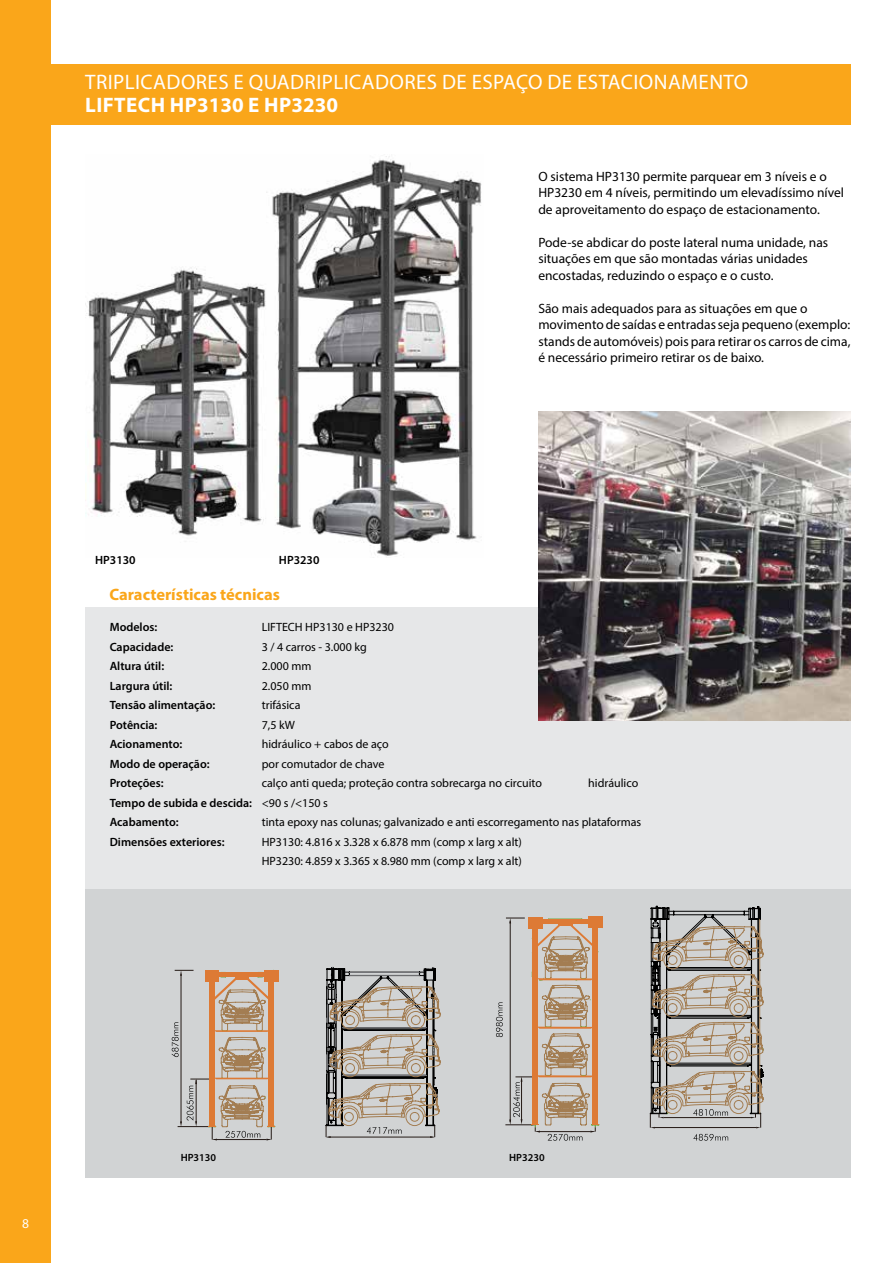
<style>
.page{position:relative;width:893px;height:1263px;background:#fff}
.page>*{position:absolute;margin:0;border:0;box-sizing:border-box;transform-origin:0 0}
.t1{font:21px "Myriad Pro";letter-spacing:.02em;color:#fff}
.t2{font:700 21px "Myriad Pro";letter-spacing:.015em;color:#fff}
.t3{font:700 16.5px "Myriad Pro";color:#faa61a}
.t4{font:13.5px/16.5px "Myriad Pro";color:#000}
.t5{font:13.5px "Myriad Pro";color:#fff}
.t6{font:12px/19.5px "Myriad Pro";color:#000}
.t7{font:600 12px/19.5px "Myriad Pro";color:#000}
.t8{font:600 10.5px "Myriad Pro";color:#000}
</style>
<div class="page">
<div style="left:0;top:0;width:51px;height:1263px;background:#faa61a"></div>
<div style="left:49px;top:64px;width:801px;height:60px;background:#faa61a"></div>
<img style="left:85px;top:156px;width:397px;height:400px">
<div style="left:85px;top:608px;width:765px;height:543px;background:#e6e7e8"></div>
<div style="left:85px;top:889px;width:765px;height:289px;background:#d1d3d4"></div>
<svg style="left:326px;top:967px;width:115px;height:171px"></svg>
<div style="left:264px;top:970px;width:14px;height:11px;background:#dd7a35"></div>
<svg style="left:172px;top:970px;width:103px;height:170px"></svg>
<svg style="left:650px;top:906px;width:113px;height:222px"></svg>
<svg style="left:496px;top:917px;width:107px;height:224px"></svg>
<svg style="left:693px;top:1134px;width:35px;height:7px"></svg>
<img style="left:538px;top:411px;width:312px;height:310px">
<h1 class="t1" style="left:85px;top:69px;width:665px">TRIPLICADORES E QUADRIPLICADORES DE ESPAÇO DE ESTACIONAMENTO</h1>
<h1 class="t2" style="left:85px;top:91px;width:254px">LIFTECH HP3130 E HP3230</h1>
<p class="t7" style="left:95px;top:550px;width:42px">HP3130</p>
<p class="t7" style="left:279px;top:550px;width:42px">HP3230</p>
<p class="t4" style="left:538px;top:168px;width:307px">O sistema HP3130 permite parquear em 3 níveis e o<br>HP3230 em 4 níveis, permitindo um elevadíssimo nível de aproveitamento do espaço de estacionamento.</p>
<p class="t4" style="left:538px;top:234px;width:291px">Pode-se abdicar do poste lateral numa unidade, nas situações em que são montadas várias unidades encostadas, reduzindo o espaço e o custo.</p>
<p class="t4" style="left:538px;top:300px;width:314px">São mais adequados para as situações em que o movimento de saídas e entradas seja pequeno (exemplo: stands de automóveis) pois para retirar os carros de cima, é necessário primeiro retirar os de baixo.</p>
<p class="t3" style="left:109px;top:583px;width:172px">Características técnicas</p>
<p class="t7" style="left:110px;top:617px;width:144px">Modelos:<br>Capacidade:<br>Altura útil:<br>Largura útil:<br>Tensão alimentação:<br>Potência:<br>Acionamento:<br>Modo de operação:<br>Proteções:<br>Tempo de subida e descida:<br>Acabamento:<br>Dimensões exteriores:</p>
<p class="t6" style="left:262px;top:617px;width:282px">LIFTECH HP3130 e HP3230<br>3 / 4 carros - 3.000 kg<br>2.000 mm<br>2.050 mm<br>trifásica<br>7,5 kW<br>hidráulico + cabos de aço<br>por comutador de chave<br>calço anti queda; proteção contra sobrecarga no circuito</p>
<p class="t6" style="left:588px;top:773px;width:52px">hidráulico</p>
<p class="t6" style="left:262px;top:793px;width:381px">&lt;90 s /&lt;150 s<br>tinta epoxy nas colunas; galvanizado e anti escorregamento nas plataformas HP3130: 4.816 x 3.328 x 6.878 mm (comp x larg x alt)<br>HP3230: 4.859 x 3.365 x 8.980 mm (comp x larg x alt)</p>
<p class="t5" style="left:22px;top:1215px;width:8px">8</p>
<p class="t8" style="left:181px;top:1150px;width:37px">HP3130</p>
<p class="t8" style="left:509px;top:1150px;width:37px">HP3230</p>
</div>
